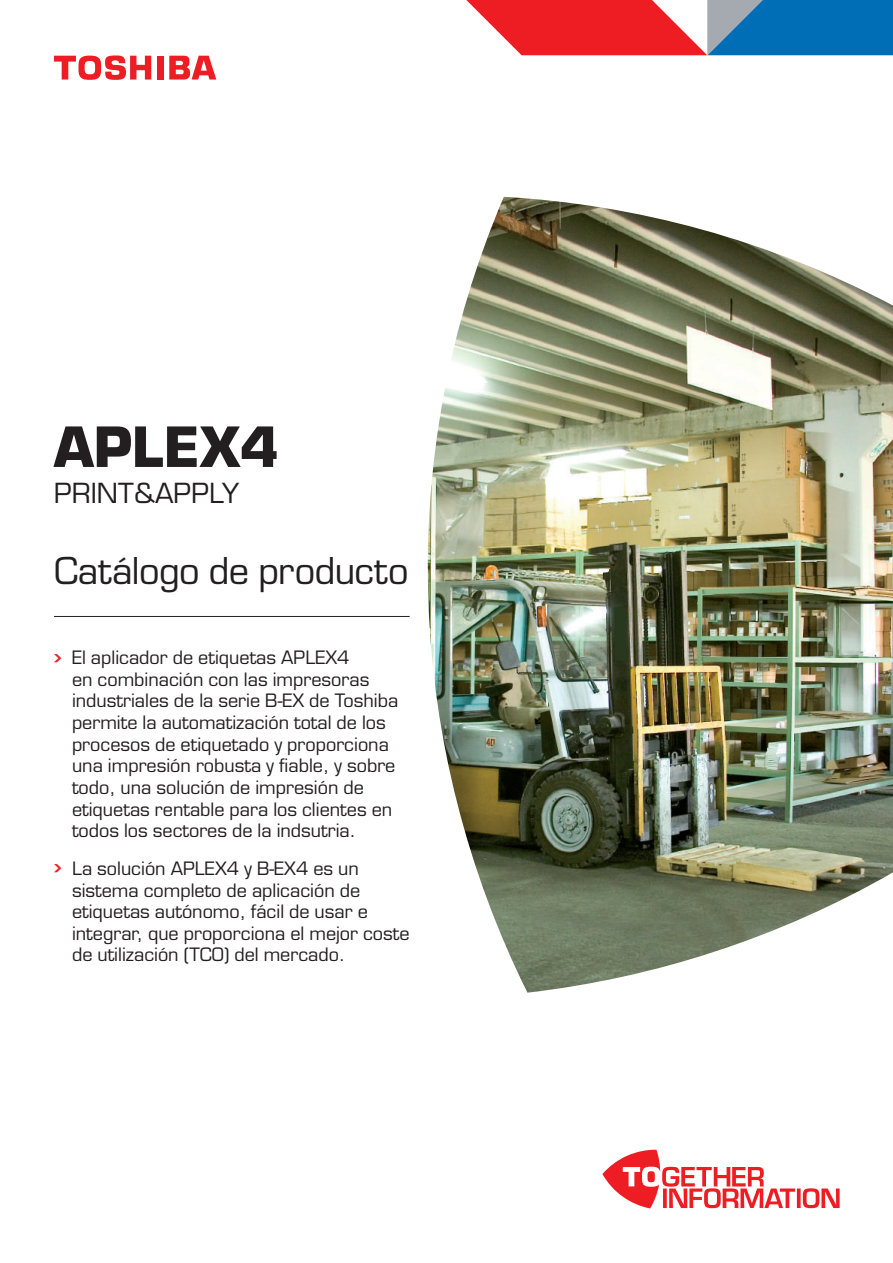
<style>
.page{position:relative;width:893px;height:1263px;background:#fff}
.page>*{position:absolute;margin:0;border:0;box-sizing:border-box;transform-origin:0 0}
.t1{font:700 54px "Eurostile LT Std";color:#231f20}
.t2{font:36px "Eurostile LT Std";letter-spacing:-.015em;color:#231f20}
.t3{font:27px "Eurostile LT Std";color:#231f20}
.t4{font:18px/21.6px "Eurostile LT Std";color:#231f20}
.s1{font-family:"Chevron";font-size:21px;color:#ee1d23}
</style>
<div class="page">
<img style="left:427px;top:197px;width:466px;height:796px">
<hr style="left:54px;top:616px;width:356px;height:1px;background:#231f20">
<svg style="left:602px;top:1150px;width:238px;height:58px"></svg>
<svg style="left:466px;top:0;width:427px;height:55px;background:#93617f"></svg>
<div style="left:157px;top:56px;width:7px;height:24px;background:#ee1d23"></div>
<svg style="left:54px;top:56px;width:97px;height:24px"></svg>
<svg style="left:169px;top:56px;width:47px;height:24px"></svg>
<h1 class="t1" style="left:54px;top:414px;width:226px">APLEX4</h1>
<h3 class="t3" style="left:54px;top:477px;width:187px">PRINT&amp;APPLY</h3>
<h2 class="t2" style="left:54px;top:549px;width:356px">Catálogo de producto</h2>
<p class="t4" style="left:72px;top:647px;width:328px;text-indent:-18px"><span class="s1">•</span> El aplicador de etiquetas APLEX4<br>en combinación con las impresoras industriales de la serie B-EX de Toshiba permite la automatización total de los procesos de etiquetado y proporciona una impresión robusta y fiable, y sobre todo, una solución de impresión de etiquetas rentable para los clientes en todos los sectores de la indsutria.</p>
<p class="t4" style="left:72px;top:858px;width:339px;text-indent:-18px"><span class="s1">•</span> La solución APLEX4 y B-EX4 es un sistema completo de aplicación de etiquetas autónomo, fácil de usar e integrar, que proporciona el mejor coste de utilización (TCO) del mercado.</p>
</div>
